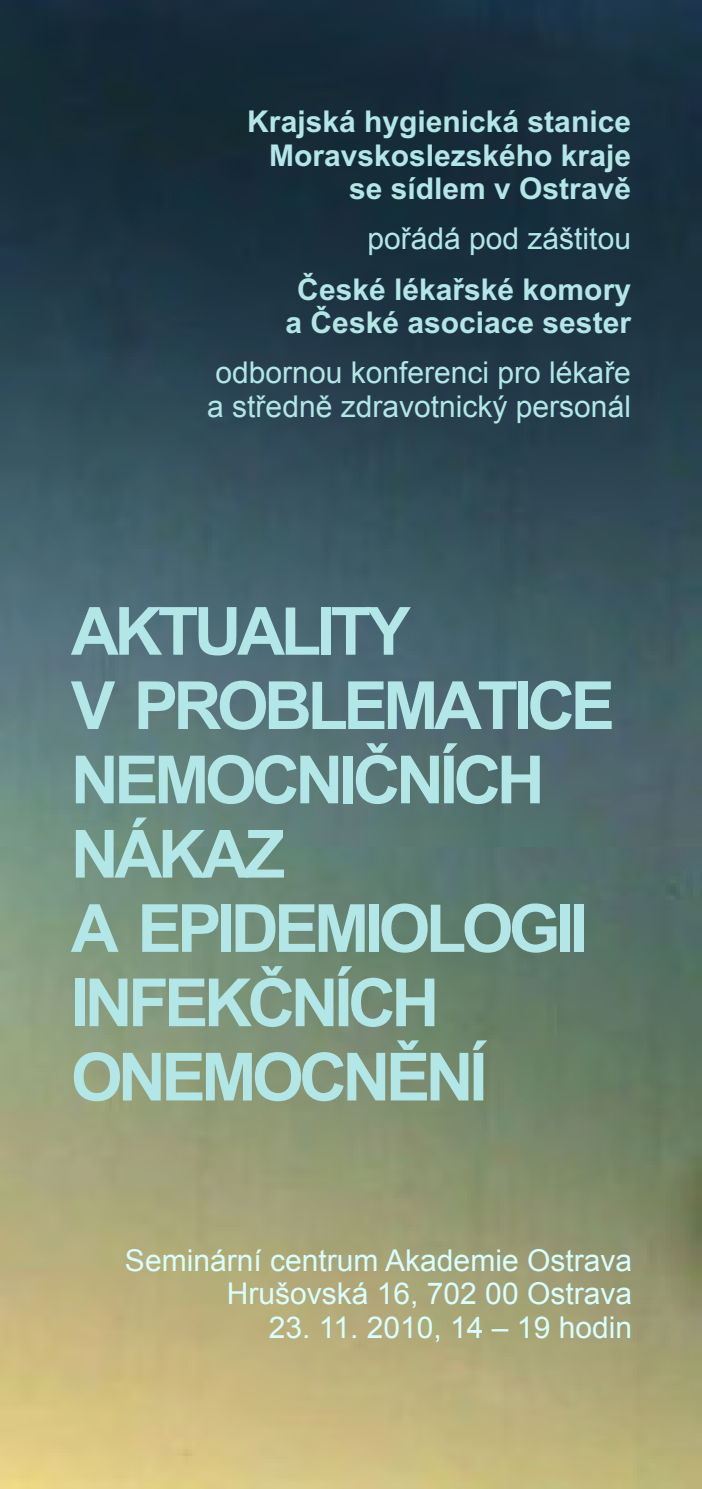
<style>
.page{position:relative;width:702px;height:1489px;background:#fff}
.page>*{position:absolute;margin:0;border:0;box-sizing:border-box;transform-origin:0 0}
.t1{font:700 66.5px/74.2px "Arial";letter-spacing:-.07em;color:#b3e6e6}
.t2{font:700 30px/33.5px "Arial";color:#b3e6e6;text-align:right}
.t3{font:30px/33.5px "Arial";color:#d9ffff;text-align:right}
.t4{font:30px/33.5px "Arial";color:#b3e6e6}
</style>
<div class="page">
<img style="left:0;top:0;width:702px;height:1488px">
<p class="t2" style="left:247px;top:107px;width:385px">Krajská hygienická stanice<br>Moravskoslezského kraje se sídlem v Ostravě</p>
<p class="t4" style="left:367px;top:222px;width:265px">pořádá pod záštitou</p>
<p class="t2" style="left:285px;top:275px;width:347px;text-align:center">České lékařské komory a České asociace sester</p>
<p class="t4" style="left:207px;top:356px;width:425px">odbornou konferenci pro lékaře a středně zdravotnický personál</p>
<h1 class="t1" style="left:71px;top:600px;width:545px">AKTUALITY<br>V PROBLEMATICE<br>NEMOCNIČNÍCH<br>NÁKAZ<br>A EPIDEMIOLOGII<br>INFEKČNÍCH<br>ONEMOCNĚNÍ</h1>
<p class="t3" style="left:125px;top:1243px;width:508px">Seminární centrum Akademie Ostrava<br>Hrušovská 16, 702 00 Ostrava</p>
<p class="t3" style="left:269px;top:1310px;width:365px">23. 11. 2010, 14 – 19 hodin</p>
</div>
